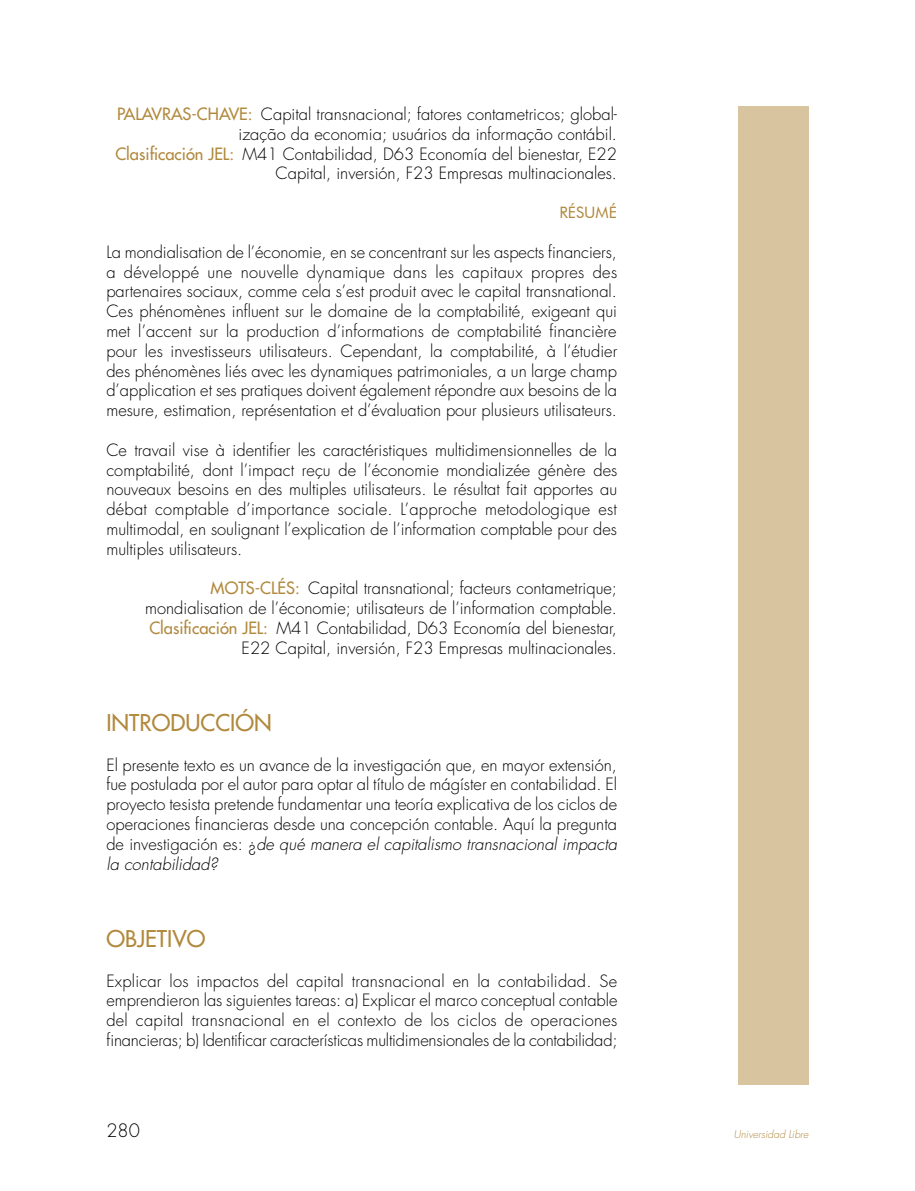
<style>
.page{position:relative;width:915px;height:1191px;background:#fff}
.page>*{position:absolute;margin:0;border:0;box-sizing:border-box;transform-origin:0 0}
.t1{font:500 22.5px "Futura Std";color:#b1893d}
.t2{font:300 18px "Futura Std";color:#000}
.t3{font:300 16.5px/19.8px "Futura Std";color:#000;text-align:justify}
.t4{font:15.75px "Futura BT";color:#b1893d}
.t5{font:italic 300 10.5px "Futura Std";color:#b1893d}
.s1{font-weight:500;color:#b1893d}
.s2{font-style:italic}
</style>
<div class="page">
<div style="left:738px;top:106px;width:70px;height:978px;background:#d8c49e"></div>
<p class="t3" style="left:115px;top:104px;width:503px;text-align:right"><span class="s1">PALAVRAS-CHAVE:</span> Capital transnacional; fatores contametricos; global&shy;ização da economia; usuários da informação contábil.<br><span class="s1">Clasificación JEL:</span> M41 Contabilidad, D63 Economía del bienestar, E22<br>Capital, inversión, F23 Empresas multinacionales.</p>
<p class="t4" style="left:559px;top:203px;width:59px">RÉSUMÉ</p>
<p class="t3" style="left:106px;top:242px;width:512px">La mondialisation de l’économie, en se concentrant sur les aspects financiers, a développé une nouvelle dynamique dans les capitaux propres des partenaires sociaux, comme cela s’est produit avec le capital transnational.<br>Ces phénomènes influent sur le domaine de la comptabilité, exigeant qui met l’accent sur la production d’informations de comptabilité financière pour les investisseurs utilisateurs. Cependant, la comptabilité, à l’étudier des phénomènes liés avec les dynamiques patrimoniales, a un large champ d’application et ses pratiques doivent également répondre aux besoins de la mesure, estimation, représentation et d’évaluation pour plusieurs utilisateurs.</p>
<p class="t3" style="left:106px;top:440px;width:512px">Ce travail vise à identifier les caractéristiques multidimensionnelles de la comptabilité, dont l’impact reçu de l’économie mondializée génère des nouveaux besoins en des multiples utilisateurs. Le résultat fait apportes au débat comptable d’importance sociale. L’approche metodologique est multimodal, en soulignant l’explication de l’information comptable pour des multiples utilisateurs.</p>
<p class="t3" style="left:145px;top:579px;width:473px;text-align:right"><span class="s1">MOTS-CLÉS:</span> Capital transnational; facteurs contametrique; mondialisation de l’économie; utilisateurs de l’information comptable.<br><span class="s1">Clasificación JEL:</span> M41 Contabilidad, D63 Economía del bienestar, E22 Capital, inversión, F23 Empresas multinacionales.</p>
<h1 class="t1" style="left:106px;top:708px;width:167px">INTRODUCCIÓN</h1>
<p class="t3" style="left:106px;top:755px;width:512px">El presente texto es un avance de la investigación que, en mayor extensión, fue postulada por el autor para optar al título de mágíster en contabilidad. El proyecto tesista pretende fundamentar una teoría explicativa de los ciclos de operaciones financieras desde una concepción contable. Aquí la pregunta de investigación es: ¿<span class="s2">de qué manera el capitalismo transnacional impacta la contabilidad?</span></p>
<h1 class="t1" style="left:106px;top:924px;width:31px">Objetivo</h1>
<p class="t3" style="left:106px;top:971px;width:512px">Explicar los impactos del capital transnacional en la contabilidad. Se emprendieron las siguientes tareas: a) Explicar el marco conceptual contable del capital transnacional en el contexto de los ciclos de operaciones financieras; b) Identificar características multidimensionales de la contabilidad;</p>
<p class="t2" style="left:106px;top:1119px;width:35px">280</p>
<p class="t5" style="left:733px;top:1128px;width:76px">Universidad Libre</p>
</div>
